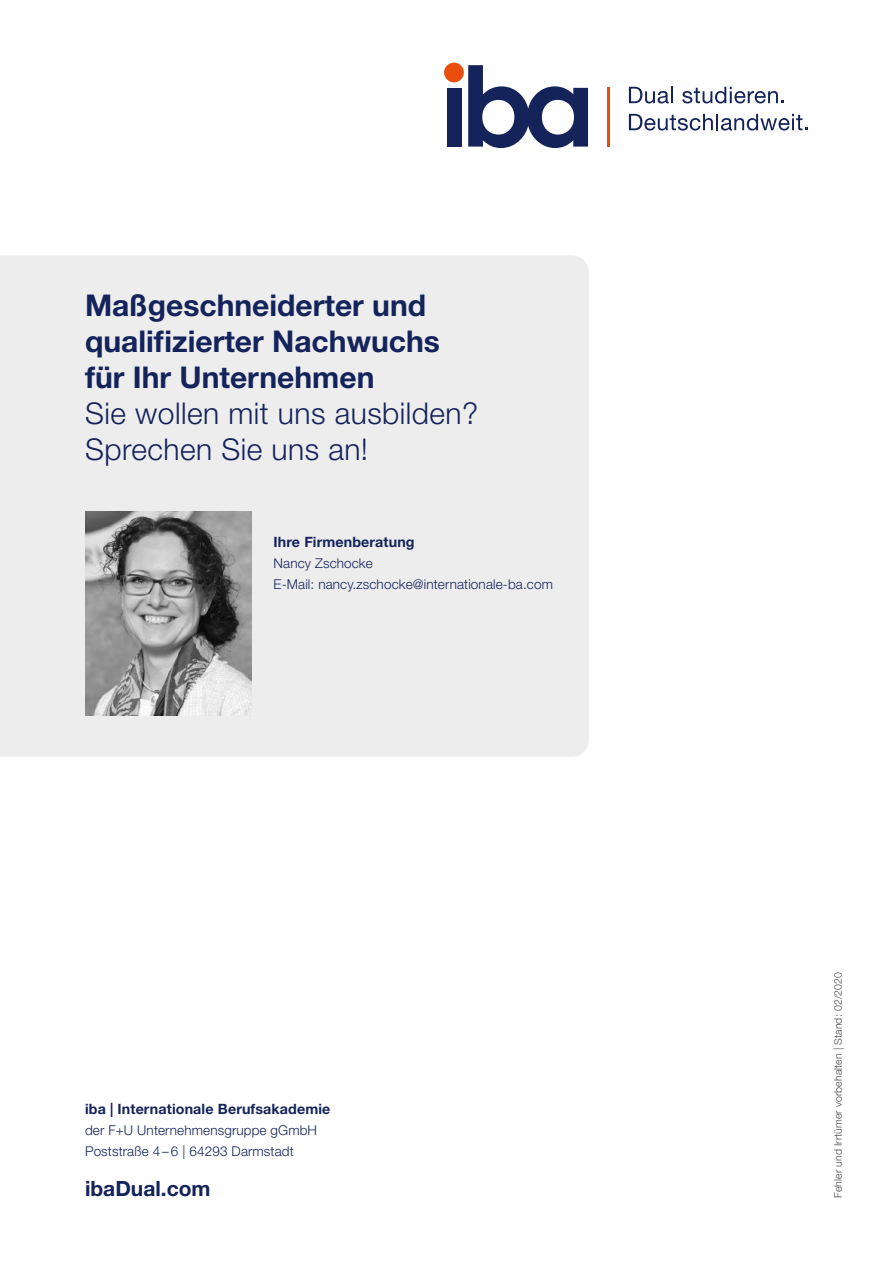
<style>
.page{position:relative;width:893px;height:1263px;background:#fff}
.page>*{position:absolute;margin:0;border:0;box-sizing:border-box;transform-origin:0 0}
.t1{font:700 30px "Helvetica Neue LT Std";color:#14235a}
.t2{font:300 30px "Helvetica Neue LT Std";letter-spacing:.015em;color:#14235a}
.t3{font:700 21px "Helvetica Neue LT Std";color:#14235a}
.Copy_9_light{font:700 14.25px "Helvetica Neue LT Std";letter-spacing:.01em;color:#14235a}
.Copy_9_light-2{font:300 13.5px "Helvetica Neue LT Std";letter-spacing:.01em;color:#14235a}
.Copy_9_light-3{font:300 10.5px "Helvetica Neue LT Std";letter-spacing:.01em;color:#4a4a49}
</style>
<div class="page">
<div style="left:447px;top:88px;width:15px;height:59px;background:#14235a"></div>
<div style="left:444px;top:63px;width:20px;height:19px;background:#e94e0f;border-radius:50%"></div>
<svg style="left:468px;top:65px;width:120px;height:83px"></svg>
<svg style="left:629px;top:87px;width:44px;height:16px"></svg>
<svg style="left:682px;top:87px;width:102px;height:16px"></svg>
<svg style="left:629px;top:114px;width:179px;height:17px"></svg>
<hr style="left:607px;top:87px;width:3px;height:60px;background:#e94e0f">
<div style="left:0;top:255px;width:589px;height:502px;background:#ededed"></div>
<img style="left:85px;top:511px;width:167px;height:204px">
<p class="t1" style="left:85px;top:287px;width:343px">Maßgeschneiderter und</p>
<p class="t1" style="left:85px;top:323px;width:356px">qualifizierter Nachwuchs</p>
<p class="t1" style="left:85px;top:359px;width:291px">für Ihr Unternehmen</p>
<p class="t2" style="left:85px;top:395px;width:395px">Sie wollen mit uns ausbilden?</p>
<p class="t2" style="left:85px;top:431px;width:285px">Sprechen Sie uns an!</p>
<p class="Copy_9_light" style="left:274px;top:533px;width:143px">Ihre Firmenberatung</p>
<p class="Copy_9_light-2" style="left:274px;top:555px;width:101px">Nancy Zschocke</p>
<p class="Copy_9_light-2" style="left:274px;top:576px;width:281px">E-Mail: nancy.zschocke@internationale-ba.com</p>
<p class="Copy_9_light" style="left:85px;top:1100px;width:247px">iba | Internationale Berufsakademie</p>
<p class="Copy_9_light-2" style="left:85px;top:1122px;width:234px">der F+U Unternehmensgruppe gGmbH</p>
<p class="Copy_9_light-2" style="left:85px;top:1143px;width:210px">Poststraße 4 – 6 | 64293 Darmstadt</p>
<p class="t3" style="left:85px;top:1176px;width:127px">ibaDual.com</p>
<p class="Copy_9_light-3" style="left:832px;top:1198px;width:227px;rotate:-90deg">Fehler und Irrtümer vorbehalten | Stand: 02/2020</p>
</div>
